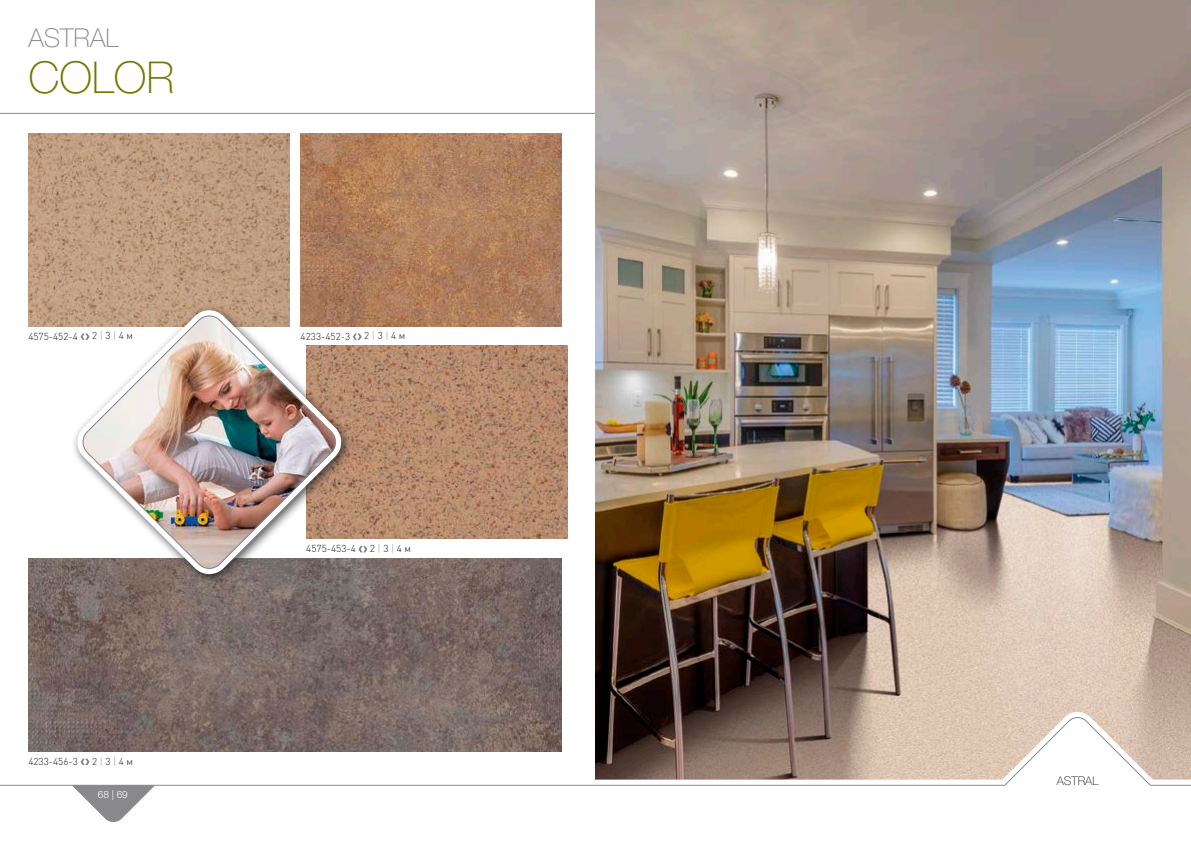
<style>
.page{position:relative;width:1191px;height:842px;background:#fff}
.page>*{position:absolute;margin:0;border:0;box-sizing:border-box;transform-origin:0 0}
.t1{font:100 44px "Helvetica Neue LT Pro";color:#6e7a00}
.t2{font:100 26px "Helvetica Neue LT Pro";color:#89898c}
.t3{font:100 12px "Helvetica Neue LT Pro";color:#1a1a1f}
.t4{font:300 10px "DIN Pro";color:#1a1a1f}
.t5{font:300 10px "Helvetica Neue LT Pro";color:#fff}
.s1{color:#97979b}
</style>
<div class="page">
<hr style="left:0;top:113px;width:595px;height:1px;background:#89898c">
<img style="left:28px;top:133px;width:261px;height:193px">
<img style="left:28px;top:558px;width:533px;height:154px">
<img style="left:353px;top:346px;width:214px;height:192px">
<img style="left:300px;top:133px;width:261px;height:193px">
<svg style="left:358px;top:546px;width:9px;height:6px"></svg>
<svg style="left:353px;top:334px;width:9px;height:6px"></svg>
<img style="left:595px;top:0;width:596px;height:712px">
<div style="left:71px;top:304px;width:282px;height:282px;background:#1a1a1f;opacity:.75"></div>
<svg style="left:77px;top:310px;width:266px;height:264px"></svg>
<img style="left:82px;top:315px;width:254px;height:254px">
<svg style="left:28px;top:712px;width:1163px;height:3px;background:#907e76"></svg>
<svg style="left:0;top:715px;width:1191px;height:71px"></svg>
<svg style="left:72px;top:785px;width:83px;height:37px"></svg>
<h2 class="t2" style="left:28px;top:23px;width:92px">ASTRAL</h2>
<h1 class="t1" style="left:28px;top:52px;width:147px">COLOR</h1>
<p class="t4" style="left:28px;top:329px;width:51px">4575-452-4</p>
<p class="t4" style="left:92px;top:329px;width:42px">2 <span class="s1">|</span> 3 <span class="s1">|</span> 4 м</p>
<p class="t4" style="left:28px;top:755px;width:51px">4233-456-3</p>
<p class="t4" style="left:92px;top:754px;width:42px">2 <span class="s1">|</span> 3 <span class="s1">|</span> 4 м</p>
<p class="t5" style="left:98px;top:788px;width:32px">68 | 69</p>
<p class="t4" style="left:300px;top:329px;width:51px">4233-452-3</p>
<p class="t4" style="left:364px;top:329px;width:42px">2 <span class="s1">|</span> 3 <span class="s1">|</span> 4 м</p>
<p class="t4" style="left:306px;top:542px;width:51px">4575-453-4</p>
<p class="t4" style="left:370px;top:541px;width:42px">2 <span class="s1">|</span> 3 <span class="s1">|</span> 4 м</p>
<p class="t3" style="left:1056px;top:774px;width:43px">ASTRAL</p>
</div>
